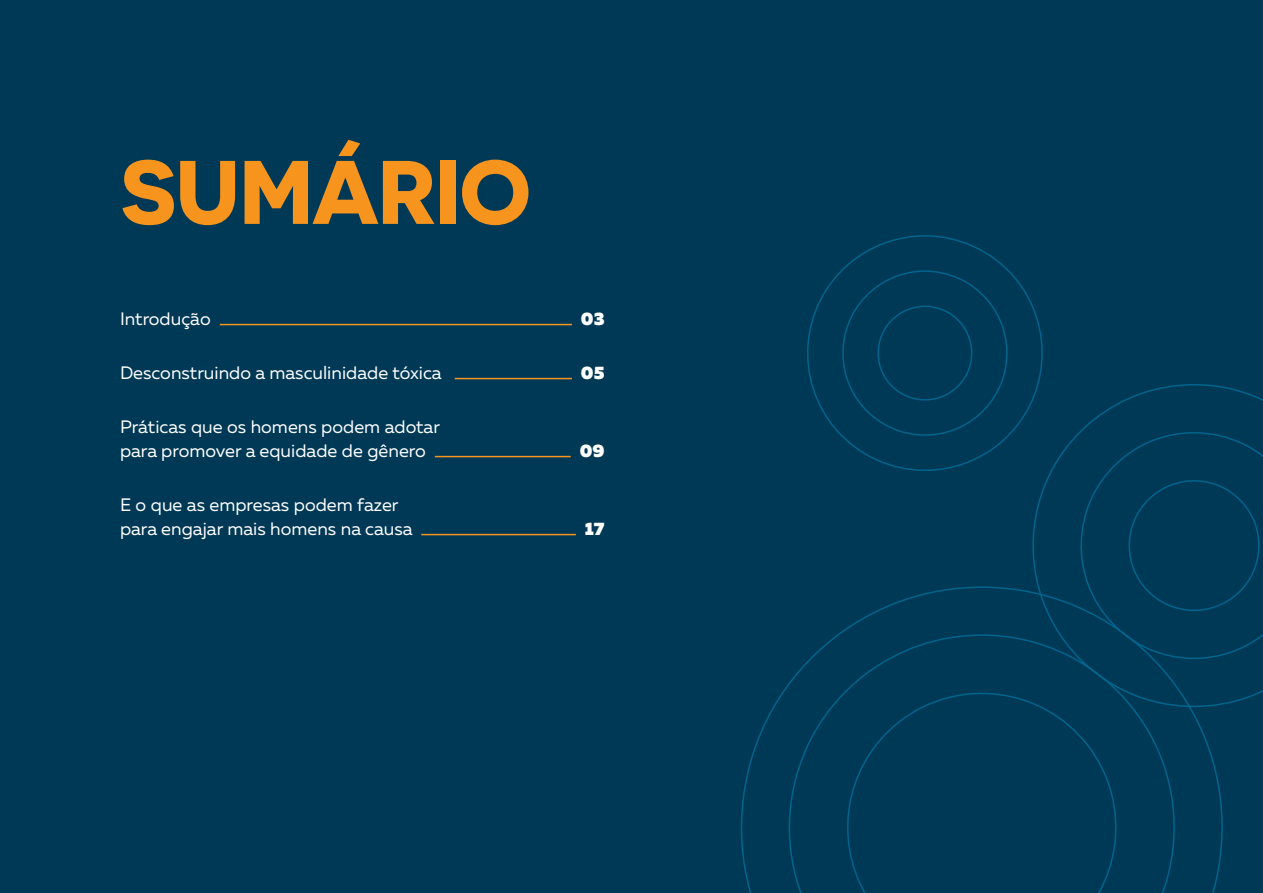
<style>
.page{position:relative;width:1263px;height:893px;background:#003956}
.page>*{position:absolute;margin:0;border:0;box-sizing:border-box;transform-origin:0 0}
.t1{font:700 90px "Novecentosanswide";letter-spacing:-.01em;color:#f7941e}
.t2{font:18px/24px "Muller";color:#fff}
.t3{font:900 18px "Muller";color:#fff}
</style>
<div class="page">
<svg style="left:740px;top:235px;width:523px;height:658px"></svg>
<hr style="left:220px;top:324px;width:352px;height:1px;background:#f7941e">
<hr style="left:455px;top:378px;width:117px;height:1px;background:#f7941e">
<hr style="left:435px;top:456px;width:136px;height:1px;background:#f7941e">
<hr style="left:421px;top:534px;width:155px;height:1px;background:#f7941e">
<h1 class="t1" style="left:120px;top:136px;width:412px">SUMÁRIO</h1>
<p class="t2" style="left:120px;top:306px;width:92px">Introdução</p>
<p class="t3" style="left:581px;top:307px;width:25px">03</p>
<p class="t2" style="left:120px;top:360px;width:323px">Desconstruindo a masculinidade tóxica</p>
<p class="t3" style="left:581px;top:361px;width:25px">05</p>
<p class="t2" style="left:120px;top:414px;width:321px">Práticas que os homens podem adotar para promover a equidade de gênero</p>
<p class="t2" style="left:120px;top:492px;width:294px">E o que as empresas podem fazer para engajar mais homens na causa</p>
<p class="t3" style="left:580px;top:439px;width:26px">09</p>
<p class="t3" style="left:585px;top:517px;width:21px">17</p>
</div>
